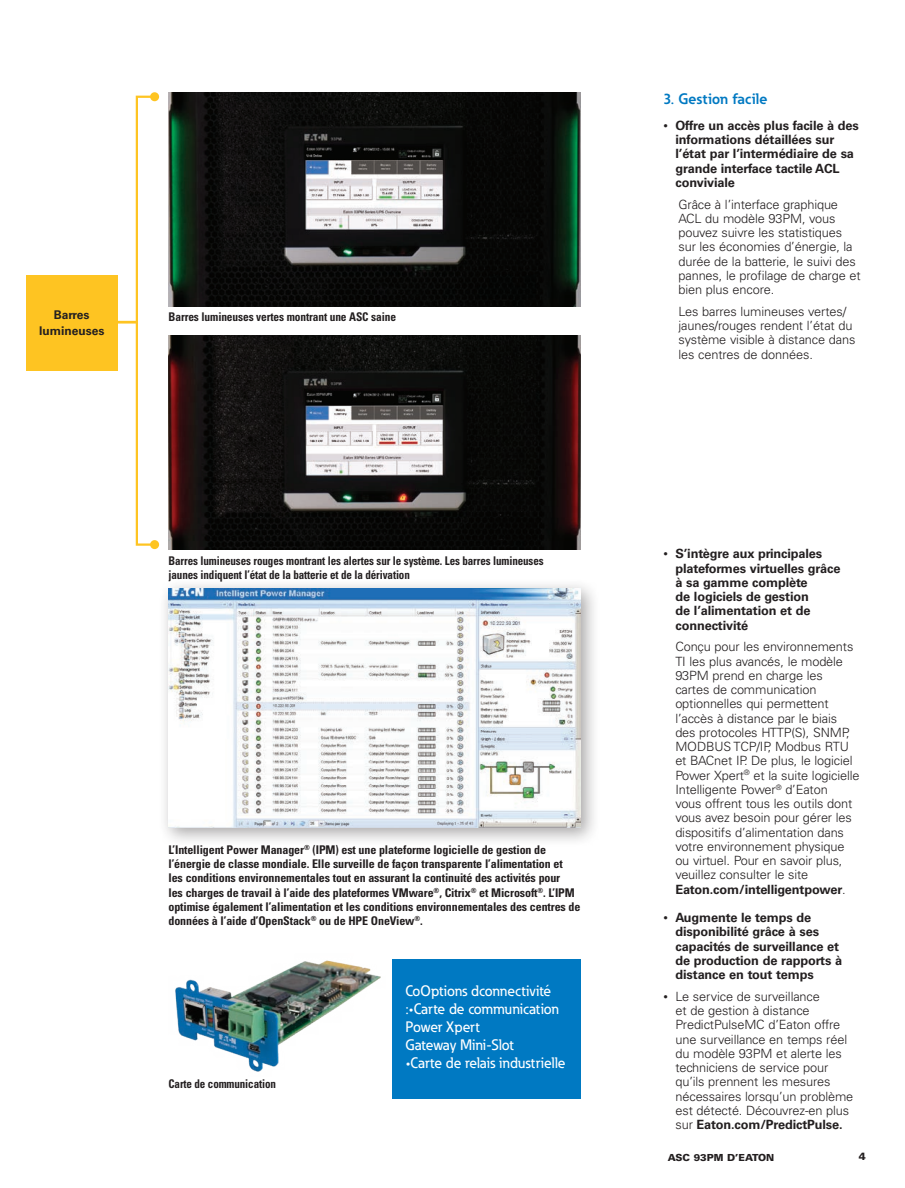
<style>
.page{position:relative;width:905px;height:1188px;background:#fff}
.page>*{position:absolute;margin:0;border:0;box-sizing:border-box;transform-origin:0 0}
.t1{font:500 15px/18px "Eaton";color:#fff}
.t2{font:700 15px "Eaton";color:#0079c2}
.t3{font:300 12.75px/14.2px "Univers LT Std";letter-spacing:-.01em;color:#231f20}
.t4{font:700 12.75px/14.2px "Univers LT Std";letter-spacing:-.01em;color:#231f20}
.t5{font:700 condensed 12px/14.4px "Univers";letter-spacing:-.01em;color:#231f20}
.t6{font:700 condensed 12px/14.2px "Univers";letter-spacing:-.01em;color:#231f20;scale:.92 1}
.t7{font:700 condensed 12px "Univers";letter-spacing:-.01em;color:#231f20;scale:.95 1}
.t8{font:700 12px/16.5px "Univers LT Std";color:#231f20;text-align:center}
.t9{font:900 10.5px "Univers LT Std";color:#231f20}
.t10{font:900 9.75px "Univers LT Std";color:#231f20}
.s1{font-weight:300;font-size:9px}
.s2{font-weight:700}
.s3{font-size:9px}
</style>
<div class="page">
<img style="left:168px;top:92px;width:412px;height:214px">
<img style="left:168px;top:335px;width:412px;height:214px">
<div style="left:136px;top:96px;width:20px;height:450px;border:2px solid #fec422"></div>
<div style="left:150px;top:92px;width:9px;height:9px;background:#fec422;border-radius:50%"></div>
<div style="left:150px;top:540px;width:9px;height:9px;background:#fec422;border-radius:50%"></div>
<hr style="left:114px;top:321px;width:23px;height:3px;background:#fec422">
<div style="left:26px;top:275px;width:91px;height:96px;background:#fec422"></div>
<div style="left:392px;top:960px;width:188px;height:139px;background:#0079c2"></div>
<div style="left:158px;top:578px;width:442px;height:269px;background:#231f20;opacity:.4"></div>
<img style="left:168px;top:589px;width:412px;height:238px">
<img style="left:175px;top:960px;width:206px;height:112px">
<p class="t8" style="left:39px;top:307px;width:67px">Barres lumineuses</p>
<p class="t7" style="left:168px;top:310px;width:241px">Barres lumineuses vertes montrant une ASC saine</p>
<p class="t6" style="left:168px;top:553px;width:409px">Barres lumineuses rouges montrant les alertes sur le système. Les barres lumineuses jaunes indiquent l’état de la batterie et de la dérivation</p>
<p class="t5" style="left:168px;top:842px;width:413px">L’Intelligent Power Manager<sup>®</sup> (IPM) est une plateforme logicielle de gestion de l’énergie de classe mondiale. Elle surveille de façon transparente l’alimentation et<br>les conditions environnementales tout en assurant la continuité des activités pour<br>les charges de travail à l’aide des plateformes VMware<sup>®</sup>, Citrix<sup>®</sup> et Microsoft<sup>®</sup>. L’IPM optimise également l’alimentation et les conditions environnementales des centres de données à l’aide d’OpenStack<sup>®</sup> ou de HPE OneView<sup>®</sup>.</p>
<p class="t6" style="left:168px;top:1077px;width:118px">Carte de communication</p>
<p class="t1" style="left:405px;top:982px;width:155px">CoOptions dconnectivité :•Carte de communication<br>Power Xpert<br>Gateway Mini-Slot</p>
<p class="t1" style="left:405px;top:1054px;width:162px">•Carte de relais industrielle</p>
<p class="t2" style="left:663px;top:89px;width:105px">3. Gestion facile</p>
<p class="t4" style="left:675px;top:118px;width:185px;text-indent:-12px"><span class="s1">•</span> Offre un accès plus facile à des informations détaillées sur l’état par l’intermédiaire de sa grande interface tactile ACL conviviale</p>
<p class="t3" style="left:678px;top:197px;width:184px">Grâce à l’interface graphique<br>ACL du modèle 93PM, vous pouvez suivre les statistiques sur les économies d’énergie, la durée de la batterie, le suivi des pannes, le profilage de charge et bien plus encore.</p>
<p class="t3" style="left:678px;top:304px;width:178px">Les barres lumineuses vertes/ jaunes/rouges rendent l’état du système visible à distance dans les centres de données.</p>
<p class="t4" style="left:675px;top:547px;width:166px;text-indent:-12px"><span class="s1">•</span> S’intègre aux principales plateformes virtuelles grâce à sa gamme complète<br>de logiciels de gestion<br>de l’alimentation et de connectivité</p>
<p class="t3" style="left:675px;top:640px;width:186px">Conçu pour les environnements<br>TI les plus avancés, le modèle<br>93PM prend en charge les cartes de communication optionnelles qui permettent l’accès à distance par le biais des protocoles HTTP(S), SNMP,<br>MODBUS TCP/IP, Modbus RTU et BACnet IP. De plus, le logiciel<br>Power Xpert<sup>®</sup> et la suite logicielle<br>Intelligente Power<sup>®</sup> d’Eaton<br>vous offrent tous les outils dont vous avez besoin pour gérer les dispositifs d’alimentation dans votre environnement physique ou virtuel. Pour en savoir plus, veuillez consulter le site<br><span class="s2">Eaton.com/intelligentpower</span>.</p>
<p class="t4" style="left:675px;top:911px;width:168px;text-indent:-12px"><span class="s1">•</span> Augmente le temps de disponibilité grâce à ses capacités de surveillance et de production de rapports à distance en tout temps</p>
<p class="t3" style="left:675px;top:989px;width:179px;text-indent:-12px"><span class="s3">•</span> Le service de surveillance<br>et de gestion à distance<br>PredictPulseMC d’Eaton offre une surveillance en temps réel du modèle 93PM et alerte les techniciens de service pour qu’ils prennent les mesures nécessaires lorsqu’un problème est détecté. Découvrez-en plus sur <span class="s2">Eaton.com/PredictPulse.</span></p>
<p class="t10" style="left:667px;top:1151px;width:108px">ASC 93PM D’EATON</p>
<p class="t9" style="left:858px;top:1150px;width:9px">4</p>
</div>
